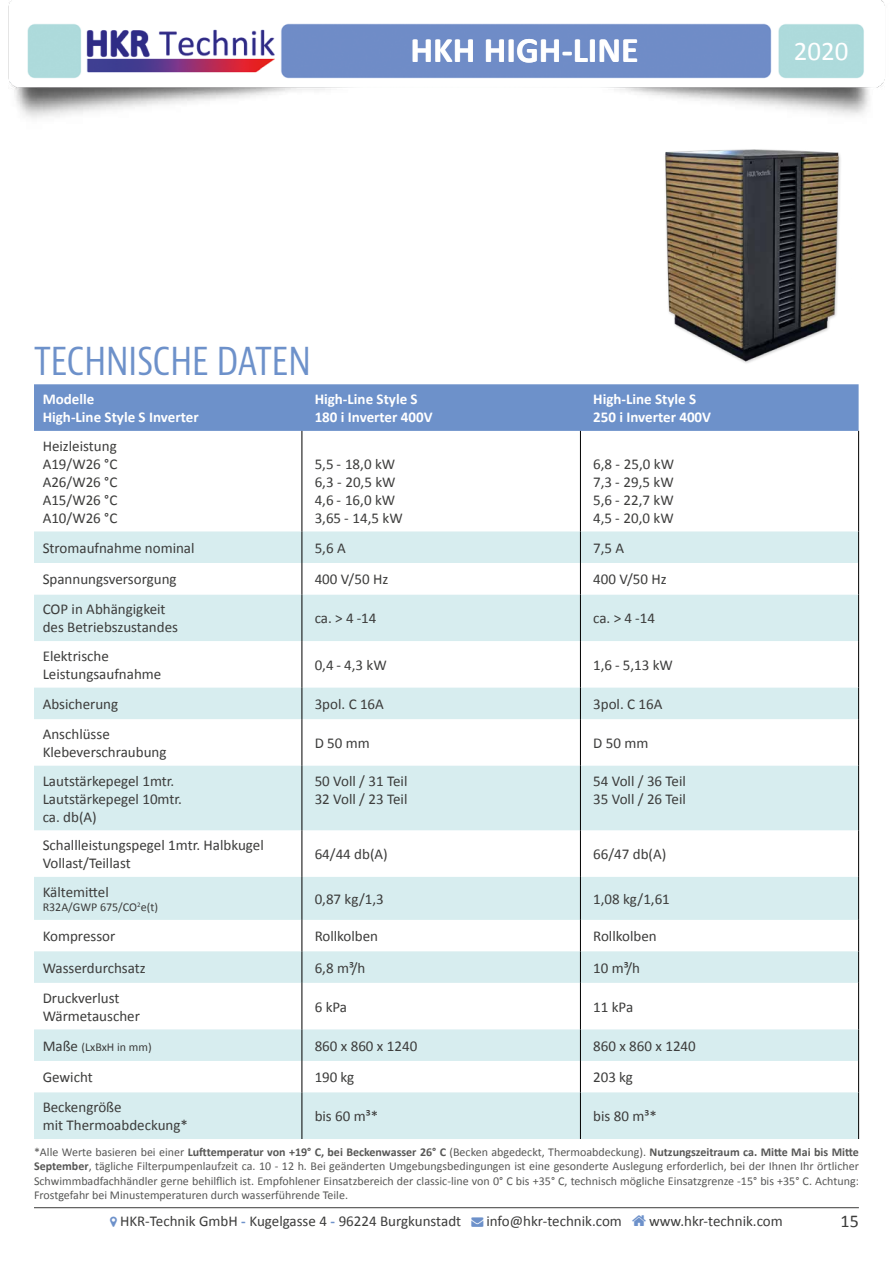
<style>
.page{position:relative;width:893px;height:1263px;background:#fff}
.page>*{position:absolute;margin:0;border:0;box-sizing:border-box;transform-origin:0 0}
.t1{font:condensed 37.5px "Bernino Sans";color:#6d91ca}
.t2{font:700 36px "Calibri";color:#fff}
.t3{font:27px "Calibri";color:#fff}
.t4{font:18px "Calibri";color:#3c3c3b}
.t5{font:15px/18px "Calibri";color:#3c3c3b}
.t6{font:700 15px/18px "Calibri";color:#fff}
.t7{font:12px/14.4px "Calibri";color:#575756;text-align:justify}
.t8{font:12px "Calibri";color:#3c3c3b}
.s1{font-size:15px}
.s2{font-weight:700}
.s3{font-weight:700;color:#6d91ca}
.s4{color:#6d91ca}
</style>
<div class="page">
<hr style="left:34px;top:1207px;width:825px;height:1px;background:#3c3c3b">
<img style="left:8px;top:0;width:877px;height:118px">
<img style="left:651px;top:114px;width:202px;height:249px">
<div style="left:34px;top:384px;width:825px;height:47px;background:#6d91ca"></div>
<svg style="left:34px;top:531px;width:824px;height:608px;fill:#d7edef"></svg>
<svg style="left:34px;top:563px;width:824px;height:31px"></svg>
<hr style="left:302px;top:431px;width:1px;height:100px;background:#000">
<hr style="left:580px;top:431px;width:1px;height:100px;background:#000">
<hr style="left:858px;top:431px;width:1px;height:100px;background:#000">
<hr style="left:302px;top:531px;width:1px;height:32px;background:#000">
<hr style="left:580px;top:531px;width:1px;height:32px;background:#000">
<hr style="left:858px;top:531px;width:1px;height:32px;background:#000">
<hr style="left:302px;top:563px;width:1px;height:31px;background:#000">
<hr style="left:580px;top:563px;width:1px;height:31px;background:#000">
<hr style="left:858px;top:563px;width:1px;height:31px;background:#000">
<hr style="left:302px;top:594px;width:1px;height:47px;background:#000">
<hr style="left:580px;top:594px;width:1px;height:47px;background:#000">
<hr style="left:858px;top:594px;width:1px;height:47px;background:#000">
<hr style="left:302px;top:641px;width:1px;height:47px;background:#000">
<hr style="left:580px;top:641px;width:1px;height:47px;background:#000">
<hr style="left:858px;top:641px;width:1px;height:47px;background:#000">
<hr style="left:302px;top:688px;width:1px;height:31px;background:#000">
<hr style="left:580px;top:688px;width:1px;height:31px;background:#000">
<hr style="left:858px;top:688px;width:1px;height:31px;background:#000">
<hr style="left:302px;top:719px;width:1px;height:47px;background:#000">
<hr style="left:580px;top:719px;width:1px;height:47px;background:#000">
<hr style="left:858px;top:719px;width:1px;height:47px;background:#000">
<hr style="left:302px;top:766px;width:1px;height:64px;background:#000">
<hr style="left:580px;top:766px;width:1px;height:64px;background:#000">
<hr style="left:858px;top:766px;width:1px;height:64px;background:#000">
<hr style="left:302px;top:830px;width:1px;height:47px;background:#000">
<hr style="left:580px;top:830px;width:1px;height:47px;background:#000">
<hr style="left:858px;top:830px;width:1px;height:47px;background:#000">
<hr style="left:302px;top:877px;width:1px;height:43px;background:#000">
<hr style="left:580px;top:877px;width:1px;height:43px;background:#000">
<hr style="left:858px;top:877px;width:1px;height:43px;background:#000">
<hr style="left:302px;top:920px;width:1px;height:31px;background:#000">
<hr style="left:580px;top:920px;width:1px;height:31px;background:#000">
<hr style="left:858px;top:920px;width:1px;height:31px;background:#000">
<hr style="left:302px;top:951px;width:1px;height:32px;background:#000">
<hr style="left:580px;top:951px;width:1px;height:32px;background:#000">
<hr style="left:858px;top:951px;width:1px;height:32px;background:#000">
<hr style="left:302px;top:983px;width:1px;height:46px;background:#000">
<hr style="left:580px;top:983px;width:1px;height:46px;background:#000">
<hr style="left:858px;top:983px;width:1px;height:46px;background:#000">
<hr style="left:302px;top:1029px;width:1px;height:32px;background:#000">
<hr style="left:580px;top:1029px;width:1px;height:32px;background:#000">
<hr style="left:858px;top:1029px;width:1px;height:32px;background:#000">
<hr style="left:302px;top:1061px;width:1px;height:31px;background:#000">
<hr style="left:580px;top:1061px;width:1px;height:31px;background:#000">
<hr style="left:858px;top:1061px;width:1px;height:31px;background:#000">
<hr style="left:302px;top:1092px;width:1px;height:47px;background:#000">
<hr style="left:580px;top:1092px;width:1px;height:47px;background:#000">
<hr style="left:858px;top:1092px;width:1px;height:47px;background:#000">
<h2 class="t2" style="left:410px;top:25px;width:230px">HKH HIGH-LINE</h2>
<h3 class="t3" style="left:794px;top:32px;width:56px">2020</h3>
<h1 class="t1" style="left:34px;top:339px;width:278px">TECHNISCHE DATEN</h1>
<p class="t6" style="left:43px;top:390px;width:157px">Modelle<br>High-Line Style S Inverter</p>
<p class="t6" style="left:315px;top:390px;width:119px">High-Line Style S<br>180 i Inverter 400V</p>
<p class="t6" style="left:593px;top:390px;width:119px">High-Line Style S<br>250 i Inverter 400V</p>
<p class="t5" style="left:43px;top:436px;width:76px;text-align:justify">Heizleistung A19/W26 °C A26/W26 °C A15/W26 °C A10/W26 °C</p>
<p class="t5" style="left:315px;top:454px;width:90px">5,5 - 18,0 kW<br>6,3 - 20,5 kW<br>4,6 - 16,0 kW<br>3,65 - 14,5 kW</p>
<p class="t5" style="left:593px;top:454px;width:82px;text-align:justify">6,8 - 25,0 kW 7,3 - 29,5 kW 5,6 - 22,7 kW 4,5 - 20,0 kW</p>
<p class="t5" style="left:43px;top:538px;width:153px">Stromaufnahme nominal</p>
<p class="t5" style="left:315px;top:538px;width:33px">5,6 A</p>
<p class="t5" style="left:593px;top:538px;width:33px">7,5 A</p>
<p class="t5" style="left:43px;top:570px;width:135px">Spannungsversorgung</p>
<p class="t5" style="left:315px;top:570px;width:75px">400 V/50 Hz</p>
<p class="t5" style="left:593px;top:570px;width:75px">400 V/50 Hz</p>
<p class="t5" style="left:43px;top:600px;width:137px">COP in Abhängigkeit des Betriebszustandes</p>
<p class="t5" style="left:315px;top:609px;width:63px">ca. &gt; 4 -14</p>
<p class="t5" style="left:593px;top:609px;width:63px">ca. &gt; 4 -14</p>
<p class="t5" style="left:43px;top:646px;width:120px">Elektrische<br>Leistungsaufnahme</p>
<p class="t5" style="left:315px;top:655px;width:74px">0,4 - 4,3 kW</p>
<p class="t5" style="left:593px;top:655px;width:81px">1,6 - 5,13 kW</p>
<p class="t5" style="left:43px;top:695px;width:77px">Absicherung</p>
<p class="t5" style="left:315px;top:695px;width:71px">3pol. C 16A</p>
<p class="t5" style="left:593px;top:695px;width:71px">3pol. C 16A</p>
<p class="t5" style="left:43px;top:725px;width:125px">Anschlüsse<br>Klebeverschraubung</p>
<p class="t5" style="left:315px;top:734px;width:57px">D 50 mm</p>
<p class="t5" style="left:593px;top:734px;width:57px">D 50 mm</p>
<p class="t5" style="left:43px;top:771px;width:141px">Lautstärkepegel 1mtr.<br>Lautstärkepegel 10mtr. ca. db(A)</p>
<p class="t5" style="left:315px;top:771px;width:94px">50 Voll / 31 Teil<br>32 Voll / 23 Teil</p>
<p class="t5" style="left:593px;top:771px;width:94px">54 Voll / 36 Teil<br>35 Voll / 26 Teil</p>
<p class="t5" style="left:43px;top:836px;width:223px">Schallleistungspegel 1mtr. Halbkugel<br>Vollast/Teillast</p>
<p class="t5" style="left:315px;top:845px;width:75px">64/44 db(A)</p>
<p class="t5" style="left:593px;top:845px;width:75px">66/47 db(A)</p>
<p class="t5" style="left:43px;top:882px;width:68px">Kältemittel</p>
<p class="t8" style="left:43px;top:899px;width:117px">R32A/GWP 675/CO<sup>2</sup>e(t)</p>
<p class="t5" style="left:315px;top:890px;width:71px">0,87 kg/1,3</p>
<p class="t5" style="left:593px;top:890px;width:78px">1,08 kg/1,61</p>
<p class="t5" style="left:43px;top:927px;width:74px">Kompressor</p>
<p class="t5" style="left:315px;top:927px;width:65px">Rollkolben</p>
<p class="t5" style="left:593px;top:927px;width:65px">Rollkolben</p>
<p class="t5" style="left:43px;top:958px;width:105px">Wasserdurchsatz</p>
<p class="t5" style="left:315px;top:958px;width:52px">6,8 m³/h</p>
<p class="t5" style="left:593px;top:958px;width:48px">10 m³/h</p>
<p class="t5" style="left:43px;top:988px;width:99px">Druckverlust<br>Wärmetauscher</p>
<p class="t5" style="left:315px;top:997px;width:34px">6 kPa</p>
<p class="t5" style="left:593px;top:997px;width:42px">11 kPa</p>
<p class="t8" style="left:43px;top:1038px;width:111px"><span class="s1">Maße</span> (LxBxH in mm)</p>
<p class="t5" style="left:315px;top:1036px;width:104px">860 x 860 x 1240</p>
<p class="t5" style="left:593px;top:1036px;width:104px">860 x 860 x 1240</p>
<p class="t5" style="left:43px;top:1068px;width:52px">Gewicht</p>
<p class="t5" style="left:315px;top:1068px;width:41px">190 kg</p>
<p class="t5" style="left:593px;top:1068px;width:41px">203 kg</p>
<p class="t5" style="left:43px;top:1098px;width:147px">Beckengröße<br>mit Thermoabdeckung*</p>
<p class="t5" style="left:315px;top:1107px;width:65px">bis 60 m³*</p>
<p class="t5" style="left:593px;top:1107px;width:65px">bis 80 m³*</p>
<p class="t7" style="left:34px;top:1144px;width:826px">*Alle Werte basieren bei einer <span class="s2">Lufttemperatur von +19° C, bei Beckenwasser 26° C</span> (Becken abgedeckt, Thermoabdeckung). <span class="s2">Nutzungszeitraum ca. Mitte Mai bis Mitte September</span>, tägliche Filterpumpenlaufzeit ca. 10 - 12 h. Bei geänderten Umgebungsbedingungen ist eine gesonderte Auslegung erforderlich, bei der Ihnen Ihr örtlicher Schwimmbadfachhändler gerne behilflich ist. Empfohlener Einsatzbereich der classic-line von 0° C bis +35° C, technisch mögliche Einsatzgrenze -15° bis +35° C. Achtung:<br>Frostgefahr bei Minustemperaturen durch wasserführende Teile.</p>
<p class="t5" style="left:120px;top:1211px;width:503px">HKR-Technik GmbH <span class="s3">-</span> Kugelgasse 4 <span class="s3">-</span> 96224 Burgkunstadt <span class="s4">→</span> info@hkr-technik.com</p>
<p class="t5" style="left:649px;top:1211px;width:135px">www.hkr-technik.com</p>
<p class="t4" style="left:841px;top:1208px;width:20px">15</p>
</div>
